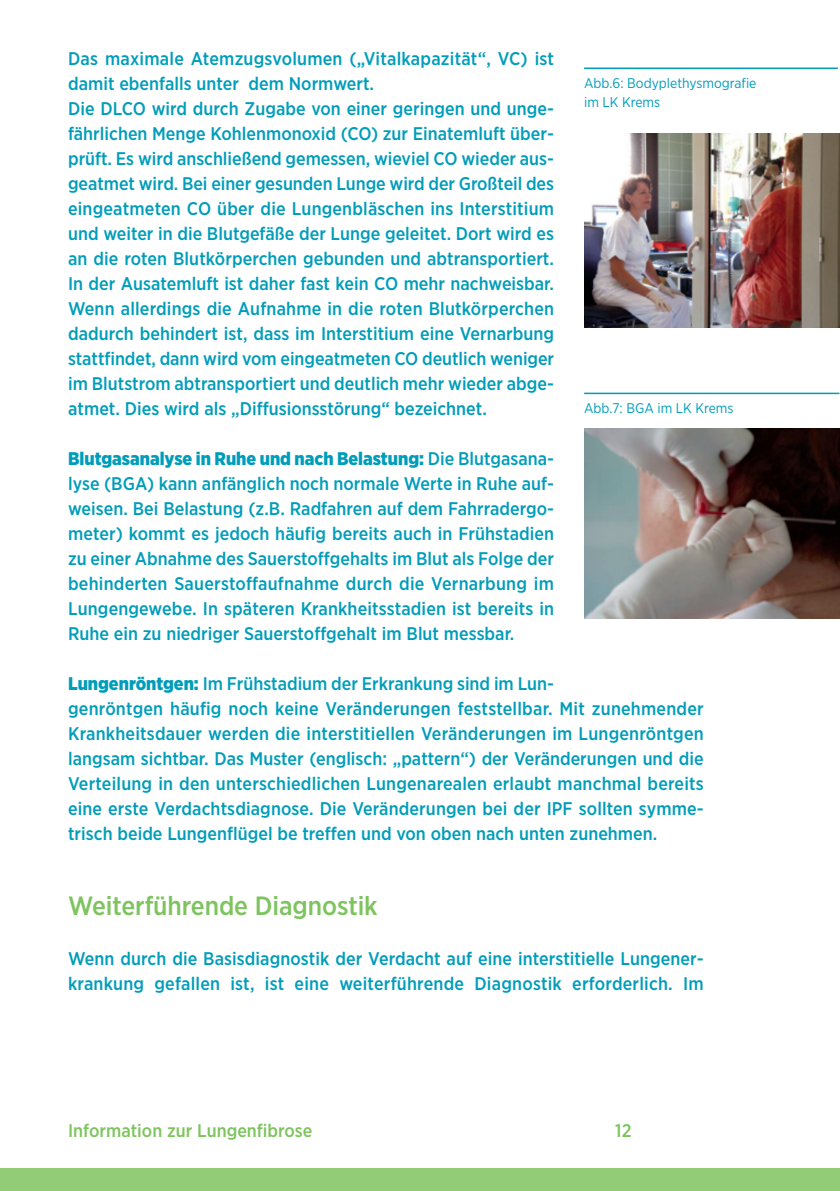
<style>
.page{position:relative;width:840px;height:1191px;background:#fff}
.page>*{position:absolute;margin:0;border:0;box-sizing:border-box;transform-origin:0 0}
.t1{font:500 26.4px "Gotham Narrow";letter-spacing:-.005em;color:#7dc45e}
.t2{font:500 18.2px/25px "Gotham Narrow";color:#009dba}
.t3{font:500 18.2px "Gotham Narrow";color:#7dc45e}
.t4{font:14px/19.4px "Gotham Narrow";color:#009dba}
.s1{font-weight:900}
</style>
<div class="page">
<div style="left:0;top:1168px;width:839px;height:23px;background:#93cc77"></div>
<hr style="left:583px;top:68px;width:254px;height:1px;background:#009dba">
<img style="left:584px;top:133px;width:255px;height:194px">
<hr style="left:583px;top:392px;width:256px;height:2px;background:#009dba">
<img style="left:584px;top:429px;width:255px;height:189px">
<p class="t2" style="left:68px;top:47px;width:487px">Das maximale Atemzugsvolumen („Vitalkapazität“, VC) ist damit ebenfalls unter dem Normwert.<br>Die DLCO wird durch Zugabe von einer geringen und unge&shy;fährlichen Menge Kohlenmonoxid (CO) zur Einatemluft über&shy;prüft. Es wird anschließend gemessen, wieviel CO wieder aus&shy;geatmet wird. Bei einer gesunden Lunge wird der Großteil des eingeatmeten CO über die Lungenbläschen ins Interstitium und weiter in die Blutgefäße der Lunge geleitet. Dort wird es an die roten Blutkörperchen gebunden und abtransportiert.<br>In der Ausatemluft ist daher fast kein CO mehr nachweisbar.<br>Wenn allerdings die Aufnahme in die roten Blutkörperchen dadurch behindert ist, dass im Interstitium eine Vernarbung stattfindet, dann wird vom eingeatmeten CO deutlich weniger im Blutstrom abtransportiert und deutlich mehr wieder abge&shy;atmet. Dies wird als „Diffusionsstörung“ bezeichnet.</p>
<p class="t2" style="left:68px;top:447px;width:487px;text-align:justify"><span class="s1">Blutgasanalyse in Ruhe und nach Belastung:</span> Die Blutgasana&shy;lyse (BGA) kann anfänglich noch normale Werte in Ruhe auf&shy;weisen. Bei Belastung (z.B. Radfahren auf dem Fahrradergo&shy;meter) kommt es jedoch häufig bereits auch in Frühstadien zu einer Abnahme des Sauerstoffgehalts im Blut als Folge der behinderten Sauerstoffaufnahme durch die Vernarbung im Lungengewebe. In späteren Krankheitsstadien ist bereits in Ruhe ein zu niedriger Sauerstoffgehalt im Blut messbar.</p>
<p class="t2" style="left:68px;top:672px;width:637px"><span class="s1">Lungenröntgen:</span> Im Frühstadium der Erkrankung sind im Lun-<br>genröntgen häufig noch keine Veränderungen feststellbar. Mit zunehmender Krankheitsdauer wer den die interstitiellen Veränderungen im Lungenröntgen langsam sichtbar. Das Muster (englisch: „pattern“) der Veränderungen und die Verteilung in den unterschiedlichen Lungenarealen erlaubt manchmal bereits eine erste Verdachtsdiagnose. Die Veränderungen bei der IPF sollten symme&shy;trisch beide Lungenflügel be treffen und von oben nach unten zunehmen.</p>
<p class="t4" style="left:583px;top:74px;width:174px">Abb.6: Bodyplethysmografie im LK Krems</p>
<p class="t4" style="left:583px;top:399px;width:151px">Abb.7: BGA im LK Krems</p>
<h1 class="t1" style="left:68px;top:896px;width:311px">Weiterführende Diagnostik</h1>
<p class="t2" style="left:68px;top:947px;width:636px">Wenn durch die Basisdiagnostik der Verdacht auf eine interstitielle Lungen er - kran kung gefallen ist, ist eine weiterführende Diagnostik erforderlich. Im</p>
<p class="t3" style="left:68px;top:1123px;width:246px">Information zur Lungenfibrose</p>
<p class="t3" style="left:615px;top:1123px;width:18px">12</p>
</div>
